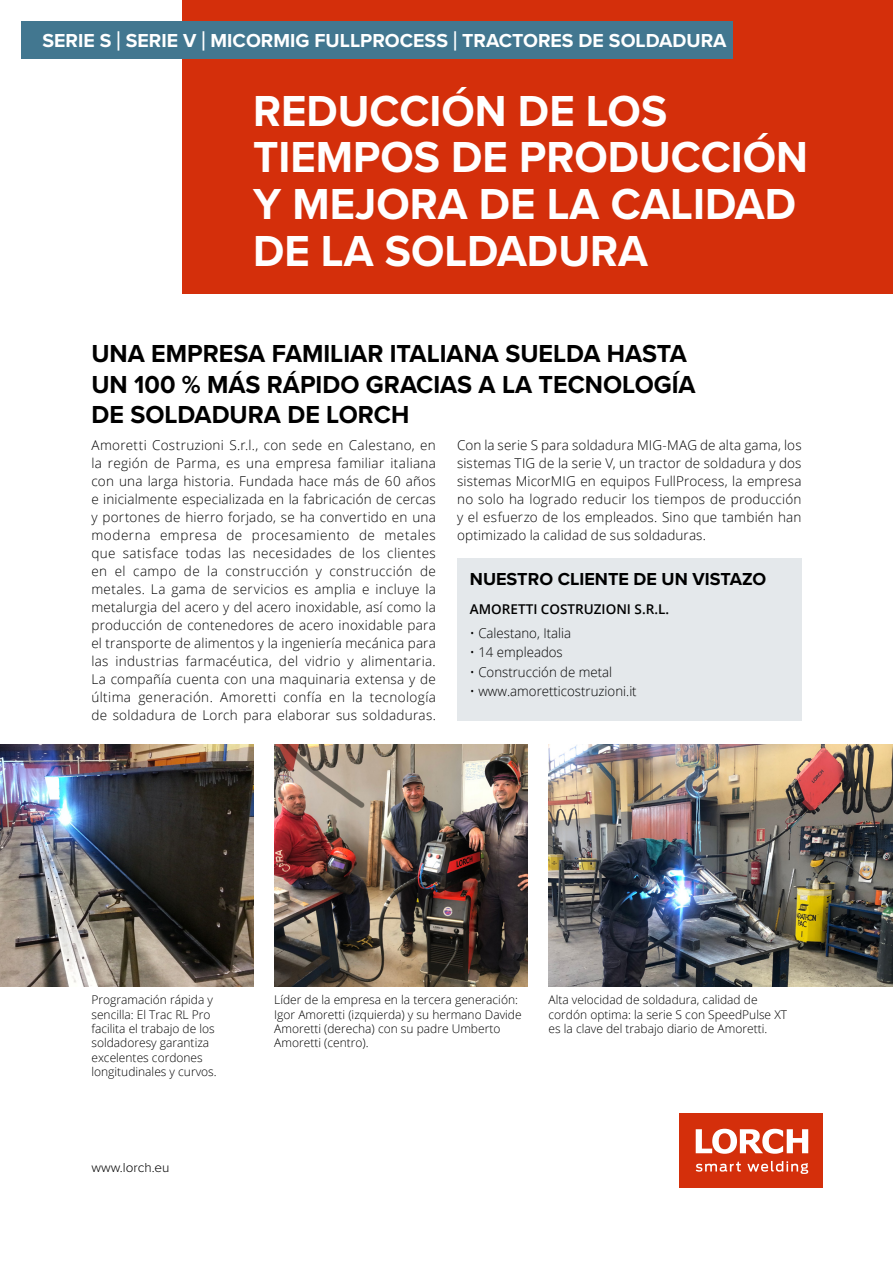
<style>
.page{position:relative;width:893px;height:1263px;background:#fff}
.page>*{position:absolute;margin:0;border:0;box-sizing:border-box;transform-origin:0 0}
.t1{font:700 45px/46.7px "Proxima Nova";color:#fff}
.t2{font:700 25.5px/30.6px "Proxima Nova";color:#000}
.t3{font:700 19.5px "Proxima Nova";color:#fff}
.t4{font:700 18px "Proxima Nova";color:#000}
.t5{font:300 13.5px/18px "Open Sans";letter-spacing:.01em;color:#000;text-align:justify}
.t6{font:600 13.5px "Open Sans";color:#000}
.t7{font:300 13.5px "Proxima Nova";color:#000}
.t8{font:300 12px/14.4px "Open Sans";color:#000}
.s1{font-size:27.3px}
</style>
<div class="page">
<div style="left:680px;top:1113px;width:143px;height:74px;background:#d42f0b"></div>
<svg style="left:696px;top:1129px;width:112px;height:25px"></svg>
<svg style="left:696px;top:1161px;width:112px;height:13px"></svg>
<img style="left:549px;top:744px;width:344px;height:242px">
<img style="left:0;top:744px;width:253px;height:242px">
<img style="left:274px;top:744px;width:253px;height:242px">
<div style="left:183px;top:0;width:710px;height:293px;background:#d42f0b"></div>
<div style="left:457px;top:558px;width:344px;height:162px;background:#e4e8eb"></div>
<div style="left:21px;top:21px;width:712px;height:38px;background:#427790"></div>
<h3 class="t3" style="left:43px;top:26px;width:685px">SERIE S <span class="s1">|</span> SERIE V <span class="s1">|</span> MICORMIG FULLPROCESS <span class="s1">|</span> TRACTORES DE SOLDADURA</h3>
<h1 class="t1" style="left:253px;top:86px;width:557px">REDUCCIÓN DE LOS<br>TIEMPOS DE PRODUCCIÓN<br>Y MEJORA DE LA CALIDAD<br>DE LA SOLDADURA</h1>
<h2 class="t2" style="left:91px;top:338px;width:606px">UNA EMPRESA FAMILIAR ITALIANA SUELDA HASTA<br>UN 100 % MÁS RÁPIDO GRACIAS A LA TECNOLOGÍA<br>DE SOLDADURA DE LORCH</h2>
<p class="t5" style="left:91px;top:436px;width:346px">Amoretti Costruzioni S.r.l., con sede en Calestano, en la región de Parma, es una empresa familiar italiana con una larga historia. Fundada hace más de 60 años e inicialmente especializada en la fabricación de cercas y portones de hierro forjado, se ha convertido en una moderna empresa de procesamiento de metales que satisface todas las necesidades de los clientes en el campo de la construcción y construcción de metales. La gama de servicios es amplia e incluye la metalurgia del acero y del acero inoxidable, así como la producción de contenedores de acero inoxidable para el transporte de alimentos y la ingeniería mecánica para las industrias farmacéutica, del vidrio y alimentaria.<br>La compañía cuenta con una maquinaria extensa y de última generación. Amoretti confía en la tecnología de soldadura de Lorch para elaborar sus soldaduras.</p>
<p class="t5" style="left:457px;top:436px;width:346px">Con la serie S para soldadura MIG-MAG de alta gama, los sistemas TIG de la serie V, un tractor de soldadura y dos sistemas MicorMIG en equipos FullProcess, la empresa no solo ha logrado reducir los tiempos de producción y el esfuerzo de los empleados. Sino que también han optimizado la calidad de sus soldaduras.</p>
<h3 class="t4" style="left:470px;top:566px;width:298px">NUESTRO CLIENTE DE UN VISTAZO</h3>
<p class="t6" style="left:470px;top:600px;width:201px">AMORETTI COSTRUZIONI S.R.L.</p>
<p class="t5" style="left:470px;top:623px;width:103px">• Calestano, Italia</p>
<p class="t5" style="left:470px;top:643px;width:94px">• 14 empleados</p>
<p class="t5" style="left:470px;top:662px;width:144px">• Construcción de metal</p>
<p class="t5" style="left:470px;top:682px;width:168px">• www.amoretticostruzioni.it</p>
<p class="t8" style="left:91px;top:992px;width:127px">Programación rápida y sencilla: El Trac RL Pro facilita el trabajo de los soldadoresy garantiza excelentes cordones longitudinales y curvos.</p>
<p class="t8" style="left:549px;top:992px;width:240px">Alta velocidad de soldadura, calidad de cordón optima: la serie S con SpeedPulse XT es la clave del trabajo diario de Amoretti.</p>
<p class="t8" style="left:274px;top:992px;width:249px">Líder de la empresa en la tercera generación:<br>Igor Amoretti (izquierda) y su hermano Davide Amoretti (derecha) con su padre Umberto Amoretti (centro).</p>
<p class="t7" style="left:91px;top:1157px;width:80px">www.lorch.eu</p>
</div>
